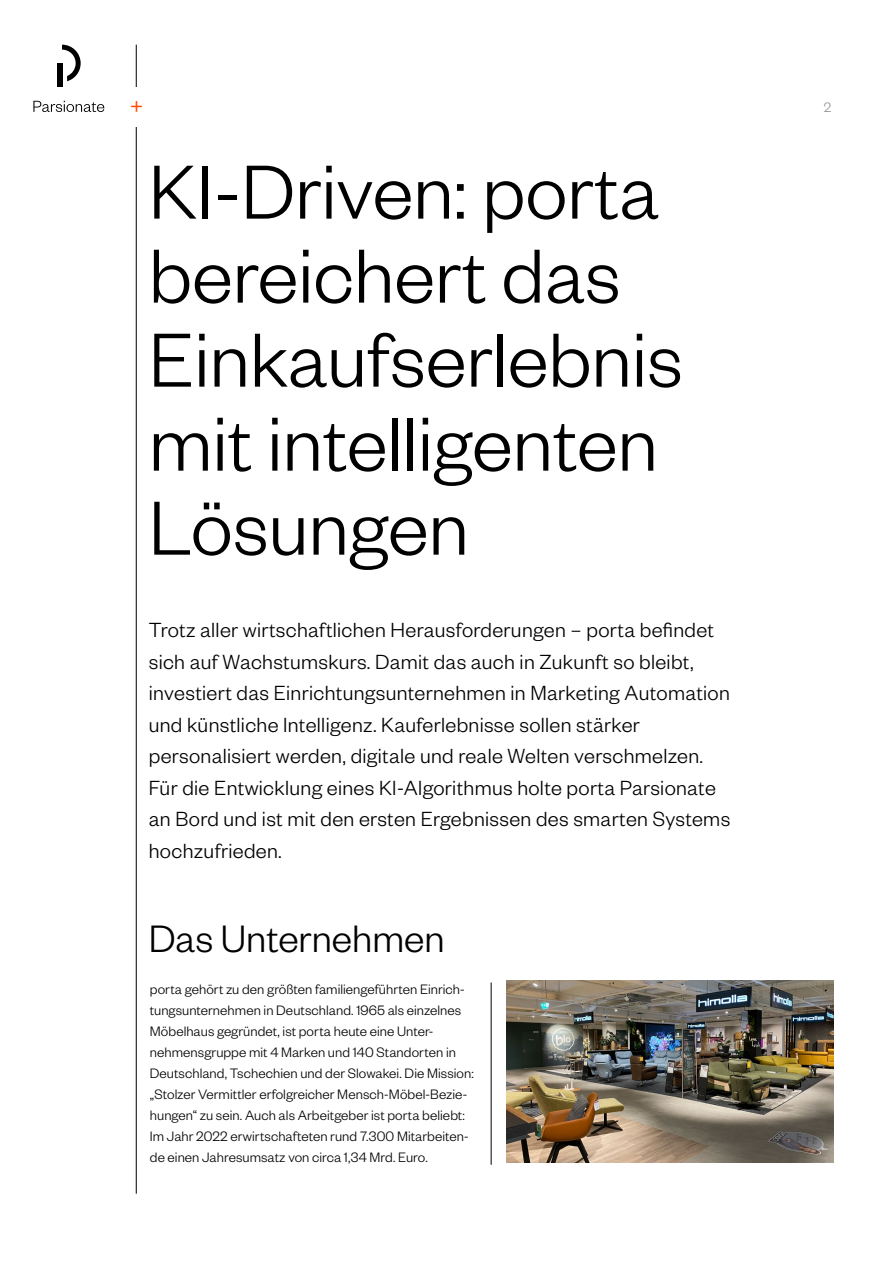
<style>
.page{position:relative;width:893px;height:1263px;background:#fff}
.page>*{position:absolute;margin:0;border:0;box-sizing:border-box;transform-origin:0 0}
.t1{font:300 84px/84px "Founders Grotesk";color:#000}
.t2{font:300 42px "Founders Grotesk";color:#000}
.t3{font:300 22.5px/31.5px "Founders Grotesk";letter-spacing:.015em;color:#000}
.t4{font:21px "Founders Grotesk";color:#ff4c00}
.t5{font:300 15px/21px "Founders Grotesk";letter-spacing:.005em;color:#000}
.t6{font:300 15px "Founders Grotesk";color:#939598}
</style>
<div class="page">
<hr style="left:136px;top:45px;width:1px;height:1149px;background:#000">
<div style="left:117px;top:87px;width:34px;height:39px;background:#fff"></div>
<svg style="left:33px;top:101px;width:71px;height:11px"></svg>
<svg style="left:62px;top:45px;width:19px;height:36px"></svg>
<div style="left:57px;top:63px;width:5px;height:24px;background:#000"></div>
<hr style="left:491px;top:982px;width:1px;height:183px;background:#000">
<img style="left:506px;top:980px;width:327px;height:182px">
<h3 class="t4" style="left:130px;top:94px;width:14px">+</h3>
<p class="t6" style="left:824px;top:98px;width:9px">2</p>
<h1 class="t1" style="left:149px;top:146px;width:535px">KI-Driven: porta bereichert das<br>Einkaufserlebnis mit intelligenten<br>Lösungen</h1>
<p class="t3" style="left:149px;top:613px;width:583px">Trotz aller wirtschaftlichen Herausforderungen – porta befindet sich auf Wachstumskurs. Damit das auch in Zukunft so bleibt, investiert das Einrichtungsunternehmen in Marketing Automation und künstliche Intelligenz. Kauferlebnisse sollen stärker personalisiert werden, digitale und reale Welten verschmelzen.<br>Für die Entwicklung eines KI-Algorithmus holte porta Parsionate an Bord und ist mit den ersten Ergebnissen des smarten Systems hochzufrieden.</p>
<h2 class="t2" style="left:149px;top:913px;width:297px">Das Unternehmen</h2>
<p class="t5" style="left:150px;top:978px;width:325px">porta gehört zu den größten familiengeführten Einrich&shy;tungsunternehmen in Deutschland. 1965 als einzelnes Möbelhaus gegründet, ist porta heute eine Unter&shy;nehmensgruppe mit 4 Marken und 140 Standorten in Deutschland, Tschechien und der Slowakei. Die Mission: „Stolzer Vermittler erfolgreicher Mensch-Möbel-Bezie&shy;hungen“ zu sein. Auch als Arbeitgeber ist porta beliebt:<br>Im Jahr 2022 erwirtschafteten rund 7.300 Mitarbeiten&shy;de einen Jahresumsatz von circa 1,34 Mrd. Euro.</p>
</div>
